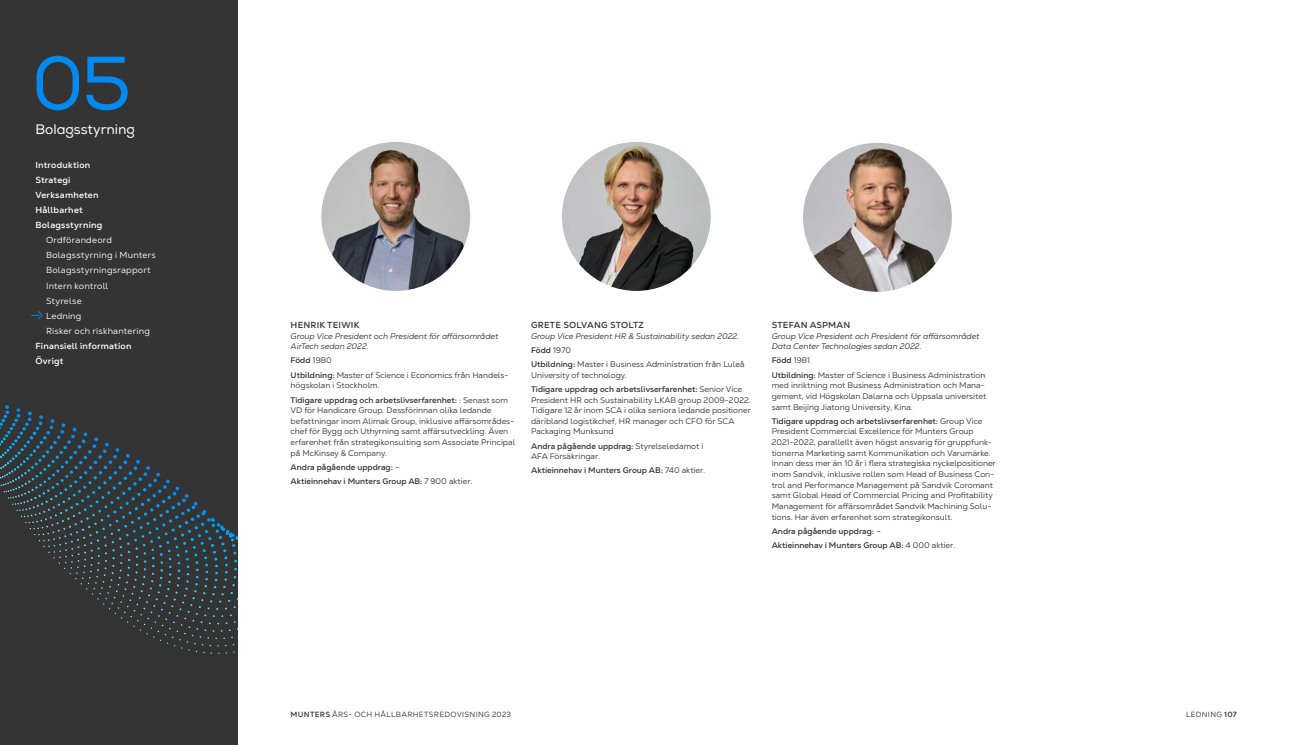
<style>
.page{position:relative;width:1290px;height:745px;background:#fff}
.page>*{position:absolute;margin:0;border:0;box-sizing:border-box;transform-origin:0 0}
.t1{font:75px "Nexa";color:#008af1}
.t2{font:13.75px "Nexa";color:#fff}
.t3{font:8.75px/15px "Nexa Text";letter-spacing:.025em;color:#fff}
.t4{font:700 8.75px/15px "Nexa Text";letter-spacing:.025em;color:#fff}
.t5{font:700 8.75px "Nexa Text";letter-spacing:.02em;color:#343434}
.t6{font:8.12px/10.6px "Nexa Text";color:#343434}
.t7{font:700 8.12px/14.1px "Nexa Text";color:#343434}
.t8{font:italic 8.12px/10.6px "Nexa Text";color:#343434}
.t9{font:7.5px "Nexa Text";letter-spacing:.04em;color:#343434}
.s1{font-weight:700}
.s2{font-weight:400}
.s3{font-weight:700;font-style:normal}
.s4{font-style:normal}
</style>
<div class="page">
<div style="left:0;top:0;width:237px;height:744px;background:#343434"></div>
<img style="left:321px;top:142px;width:149px;height:149px;border-radius:74px">
<img style="left:562px;top:142px;width:149px;height:149px;border-radius:74px">
<img style="left:803px;top:143px;width:149px;height:148px;border-radius:74px">
<svg style="left:31px;top:311px;width:12px;height:8px"></svg>
<svg style="left:0;top:441px;width:237px;height:212px"></svg>
<h1 class="t1" style="left:32px;top:38px;width:101px">05</h1>
<h2 class="t2" style="left:35px;top:121px;width:101px">Bolagsstyrning</h2>
<p class="t4" style="left:35px;top:158px;width:68px">Introduktion<br>Strategi<br>Verksamheten<br>Hållbarhet<br>Bolagsstyrning</p>
<p class="t3" style="left:46px;top:233px;width:111px">Ordförandeord<br>Bolagsstyrning i Munters<br>Bolagsstyrningsrapport<br>Intern kontroll<br>Styrelse<br>Ledning<br>Risker och riskhantering</p>
<p class="t4" style="left:35px;top:338px;width:98px">Finansiell information<br>Övrigt</p>
<p class="t5" style="left:291px;top:319px;width:70px">HENRIK TEIWIK</p>
<p class="t8" style="left:291px;top:330px;width:209px">Group Vice President och President för affärsområdet<br>AirTech sedan 2022.</p>
<p class="t6" style="left:291px;top:353px;width:219px;line-height:14.1px"><span class="s1">Född</span> 1980<br><span class="s1">Utbildning:</span> Master of Science i Economics från Handels-</p>
<p class="t7" style="left:291px;top:378px;width:219px"><span class="s2">högskolan i Stockholm.<br></span>Tidigare uppdrag och arbetslivserfarenhet: <span class="s2">: Senast som</span></p>
<p class="t6" style="left:291px;top:404px;width:226px">VD för Handicare Group. Dessförinnan olika ledande befattningar inom Alimak Group, inklusive affärsområdes&shy;chef för Bygg och Uthyrning samt affärsutveckling. Även erfarenhet från strategikonsulting som Associate Principal på McKinsey &amp; Company.</p>
<p class="t7" style="left:291px;top:459px;width:183px">Andra pågående uppdrag: <span class="s2">–<br></span>Aktieinnehav i Munters Group AB: <span class="s2">7 900 aktier.</span></p>
<p class="t5" style="left:531px;top:319px;width:114px">GRETE SOLVANG STOLTZ</p>
<p class="t8" style="left:531px;top:328px;width:215px;line-height:14.1px">Group Vice President HR &amp; Sustainability sedan 2022.<br><span class="s3">Född</span> <span class="s4">1970<br></span><span class="s3">Utbildning:</span> <span class="s4">Master i Business Administration från Luleå</span></p>
<p class="t7" style="left:531px;top:367px;width:212px"><span class="s2">University of technology.<br></span>Tidigare uppdrag och arbetslivserfarenhet: <span class="s2">Senior Vice</span></p>
<p class="t6" style="left:531px;top:394px;width:221px">President HR och Sustainability LKAB group 2009-2022.<br>Tidigare 12 år inom SCA i olika seniora ledande positioner däribland logistikchef, HR manager och CFO för SCA Packaging Munksund</p>
<p class="t7" style="left:531px;top:440px;width:174px;line-height:10.6px">Andra pågående uppdrag: <span class="s2">Styrelseledamot i<br>AFA</span></p>
<p class="t7" style="left:531px;top:449px;width:176px;text-indent:19px"><span class="s2">Försäkringar.<br></span>Aktieinnehav i Munters Group AB: <span class="s2">740 aktier.</span></p>
<p class="t5" style="left:772px;top:319px;width:80px">STEFAN ASPMAN</p>
<p class="t8" style="left:772px;top:330px;width:209px">Group Vice President och President för affärsområdet<br>Data Center Technologies sedan 2022.</p>
<p class="t6" style="left:772px;top:353px;width:215px;line-height:14.1px"><span class="s1">Född</span> 1981<br><span class="s1">Utbildning:</span> Master of Science i Business Administration</p>
<p class="t6" style="left:772px;top:380px;width:216px">med inriktning mot Business Administration och Mana&shy;gement, vid Högskolan Dalarna och Uppsala universitet samt Beijing Jiatong University, Kina.</p>
<p class="t6" style="left:772px;top:415px;width:226px"><span class="s1">Tidigare uppdrag och arbetslivserfarenhet:</span> Group Vice President Commercial Excellence för Munters Group 2021-2022, parallellt även högst ansvarig för gruppfunk&shy;tionerna Marketing samt Kommunikation och Varumärke.<br>I nnan dess mer än 10 år i flera strategiska nyckelpositioner inom Sandvik, inklusive rollen som Head of Business Con&shy;trol and Performance Management på Sandvik Coromant samt Global Head of Commercial Pricing and Profitability Management för affärsområdet Sandvik Machining Solu&shy;tions. Har även erfarenhet som strategikonsult.</p>
<p class="t7" style="left:772px;top:523px;width:185px">Andra pågående uppdrag: <span class="s2">–<br></span>Aktieinnehav i Munters Group AB: <span class="s2">4 000 aktier.</span></p>
<p class="t9" style="left:291px;top:709px;width:222px"><span class="s1">MUNTERS</span> ÅRS- OCH HÅLLBARHETSREDOVISNING 2023</p>
<p class="t9" style="left:1186px;top:709px;width:52px">Ledning <span class="s1">107</span></p>
</div>
